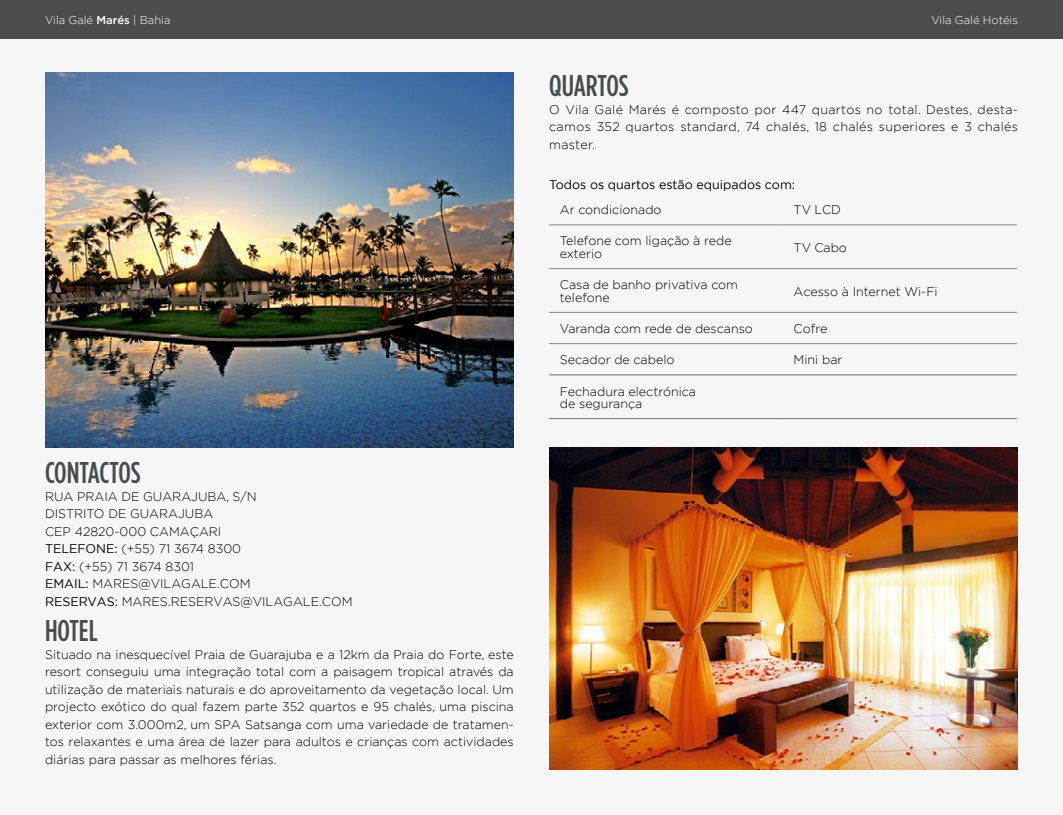
<style>
.page{position:relative;width:1063px;height:815px;background:#f6f6f6}
.page>*{position:absolute;margin:0;border:0;box-sizing:border-box;transform-origin:0 0}
.t1{font:500 30px "Gotham Condensed";letter-spacing:-.005em;color:#474c4e}
.t2{font:300 12.5px/17.5px "Gotham";color:#000}
.t3{font:12.5px "Gotham";color:#000}
.t4{font:300 11.25px "Gotham";color:#fff}
.s1{font-weight:500}
.s2{font-weight:400}
</style>
<div class="page">
<div style="left:0;top:0;width:1063px;height:38px;background:#4a4e4f"></div>
<img style="left:46px;top:72px;width:468px;height:376px">
<img style="left:550px;top:448px;width:468px;height:322px">
<hr style="left:549px;top:418px;width:234px;height:1px;background:#706f6f">
<hr style="left:783px;top:418px;width:234px;height:1px;background:#706f6f">
<hr style="left:549px;top:375px;width:234px;height:1px;background:#706f6f">
<hr style="left:783px;top:375px;width:234px;height:1px;background:#706f6f">
<hr style="left:549px;top:225px;width:234px;height:1px;background:#878787">
<hr style="left:783px;top:225px;width:234px;height:1px;background:#878787">
<hr style="left:549px;top:268px;width:234px;height:1px;background:#878787">
<hr style="left:783px;top:268px;width:234px;height:1px;background:#878787">
<hr style="left:549px;top:312px;width:234px;height:1px;background:#878787">
<hr style="left:783px;top:312px;width:234px;height:1px;background:#878787">
<hr style="left:549px;top:343px;width:234px;height:1px;background:#878787">
<hr style="left:783px;top:343px;width:234px;height:1px;background:#878787">
<p class="t4" style="left:45px;top:13px;width:127px">Vila Galé <span class="s1">Marés</span> | Bahia</p>
<p class="t4" style="left:931px;top:13px;width:88px">Vila Galé Hotéis</p>
<h1 class="t1" style="left:45px;top:455px;width:97px">CONTACTOS</h1>
<p class="t2" style="left:45px;top:487px;width:309px">RUA PRAIA DE GUARAJUBA, S/N<br>DISTRITO DE GUARAJUBA<br>CEP 42820-000 CAMAÇARI<br><span class="s2">TELEFONE:</span> (+55) 71 3674 8300<br><span class="s2">FAX:</span> (+55) 71 3674 8301<br><span class="s2">EMAIL:</span> MARES@VILAGALE.COM<br><span class="s2">RESERVAS:</span> MARES.RESERVAS@VILAGALE.COM</p>
<h1 class="t1" style="left:45px;top:613px;width:54px">HOTEL</h1>
<p class="t2" style="left:45px;top:645px;width:470px;text-align:justify">Situado na inesquecível Praia de Guarajuba e a 12km da Praia do Forte, este resort conseguiu uma integração total com a paisagem tropical através da utilização de materiais naturais e do aproveitamento da vegetação local. Um projecto exótico do qual fazem parte 352 quartos e 95 chalés, uma piscina exterior com 3.000m2, um SPA Satsanga com uma variedade de tratamen&shy;tos relaxantes e uma área de lazer para adultos e crianças com actividades diárias para passar as melhores férias.</p>
<h1 class="t1" style="left:549px;top:68px;width:81px">QUARTOS</h1>
<p class="t2" style="left:549px;top:100px;width:470px;text-align:justify">O Vila Galé Marés é composto por 447 quartos no total. Destes, desta&shy;camos 352 quartos standard, 74 chalés, 18 chalés superiores e 3 chalés master.</p>
<p class="t3" style="left:549px;top:176px;width:247px">Todos os quartos estão equipados com:</p>
<p class="t2" style="left:560px;top:201px;width:103px">Ar condicionado</p>
<p class="t2" style="left:794px;top:201px;width:49px">TV LCD</p>
<p class="t2" style="left:560px;top:234px;width:173px;line-height:12.5px">Telefone com ligação à rede exterio</p>
<p class="t2" style="left:794px;top:238px;width:55px">TV Cabo</p>
<p class="t2" style="left:560px;top:278px;width:180px;line-height:12.5px">Casa de banho privativa com telefone</p>
<p class="t2" style="left:794px;top:282px;width:146px">Acesso à Internet Wi-Fi</p>
<p class="t2" style="left:560px;top:319px;width:195px">Varanda com rede de descanso</p>
<p class="t2" style="left:794px;top:319px;width:35px">Cofre</p>
<p class="t2" style="left:560px;top:351px;width:116px">Secador de cabelo</p>
<p class="t2" style="left:794px;top:351px;width:50px">Mini bar</p>
<p class="t2" style="left:560px;top:385px;width:138px;line-height:12.5px">Fechadura electrónica de segurança</p>
</div>
